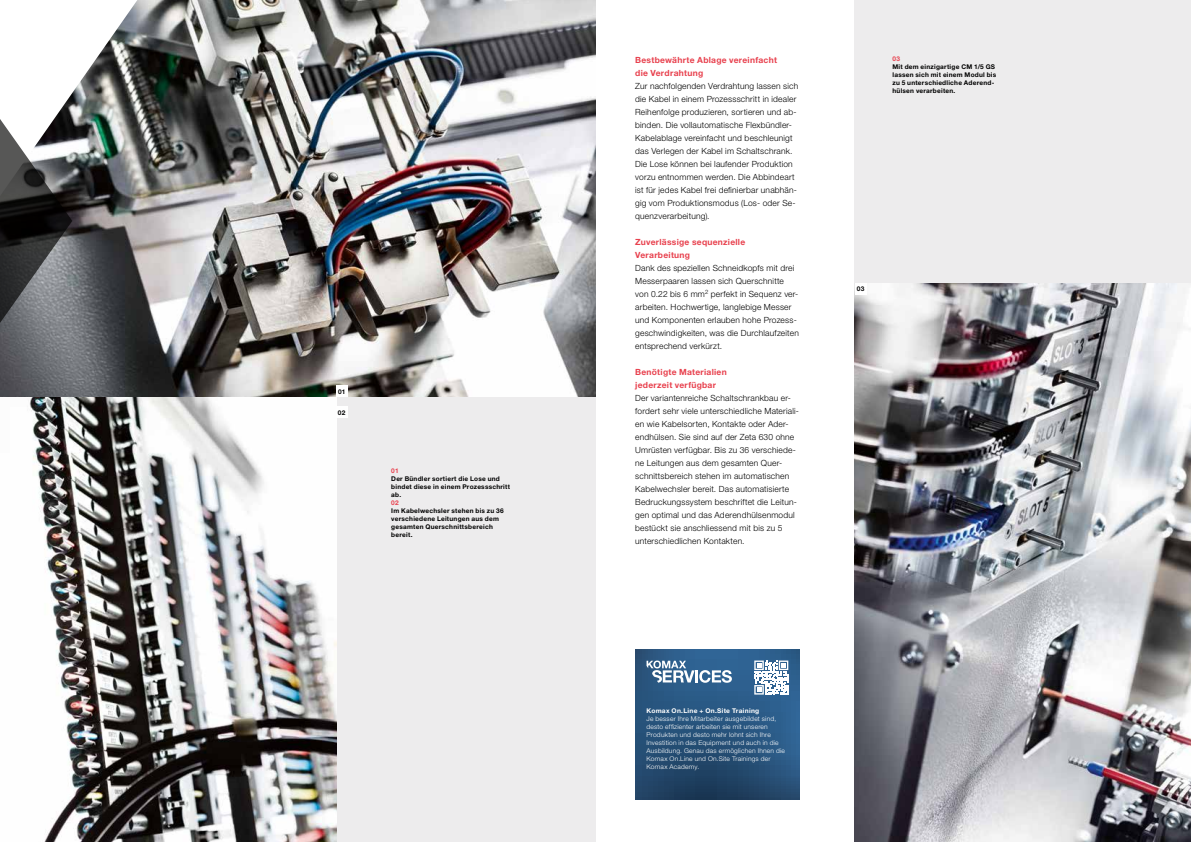
<style>
.page{position:relative;width:1191px;height:842px;background:#fff}
.page>*{position:absolute;margin:0;border:0;box-sizing:border-box;transform-origin:0 0}
.t1{font:300 8.5px/13px "Helvetica Neue LT Std";letter-spacing:.025em;color:#000}
.t2{font:700 8.5px/13px "Helvetica Neue LT Std";letter-spacing:.03em;color:#e8414e}
.t3{font:700 6.5px/8px "Helvetica Neue LT Std";letter-spacing:.035em;color:#000}
.t4{font:300 6.5px/8px "Helvetica Neue LT Std";letter-spacing:.03em;color:#fff}
.t5{font:700 6.5px "Helvetica Neue LT Std";letter-spacing:.04em;color:#fff}
.t6{font:700 6.5px "Helvetica Neue LT Std";color:#e8414e}
</style>
<div class="page">
<div style="left:855px;top:0;width:336px;height:530px;background:#edeced"></div>
<div style="left:0;top:397px;width:595px;height:445px;background:#edeced"></div>
<img style="left:855px;top:283px;width:336px;height:559px">
<img style="left:0;top:397px;width:336px;height:445px">
<img style="left:137px;top:0;width:458px;height:397px">
<svg style="left:0;top:1px;width:137px;height:420px"></svg>
<div style="left:336px;top:386px;width:11px;height:11px;background:#fff"></div>
<div style="left:336px;top:406px;width:11px;height:12px;background:#fff"></div>
<div style="left:855px;top:283px;width:11px;height:12px;background:#fff"></div>
<svg style="left:635px;top:649px;width:164px;height:150px;background:#28537b"></svg>
<svg style="left:646px;top:660px;width:86px;height:23px"></svg>
<svg style="left:754px;top:660px;width:34px;height:34px"></svg>
<p class="t3" style="left:338px;top:387px;width:9px">01</p>
<p class="t3" style="left:338px;top:408px;width:9px">02</p>
<p class="t6" style="left:391px;top:467px;width:9px">01</p>
<p class="t3" style="left:391px;top:475px;width:120px">Der Bündler sortiert die Lose und bindet diese in einem Prozessschritt ab.</p>
<p class="t6" style="left:391px;top:499px;width:9px">02</p>
<p class="t3" style="left:391px;top:507px;width:114px">Im Kabelwechsler stehen bis zu 36 verschiedene Leitungen aus dem gesamten Querschnittsbereich bereit.</p>
<p class="t2" style="left:635px;top:53px;width:143px">Bestbewährte Ablage vereinfacht die Verdrahtung</p>
<p class="t1" style="left:635px;top:79px;width:164px">Zur nachfolgenden Verdrahtung lassen sich die Kabel in einem Prozessschritt in idealer Reihenfolge produzieren, sortieren und ab&shy;binden. Die vollautomatische Flexbündler-Kabelablage vereinfacht und beschleunigt das Verlegen der Kabel im Schaltschrank.<br>Die Lose können bei laufender Produktion vorzu entnommen werden. Die Abbindeart ist für jedes Kabel frei definierbar unabhän&shy;gig vom Produktionsmodus (Los- oder Se&shy;quenzverarbeitung).</p>
<p class="t2" style="left:635px;top:235px;width:112px">Zuverlässige sequenzielle<br>Verarbeitung</p>
<p class="t1" style="left:635px;top:261px;width:165px">Dank des speziellen Schneidkopfs mit drei Messerpaaren lassen sich Querschnitte von 0.22 bis 6 mm<sup>2</sup> perfekt in Sequenz ver&shy;arbeiten. Hochwertige, langlebige Messer und Komponenten erlauben hohe Prozess&shy;geschwindigkeiten, was die Durchlaufzeiten entsprechend verkürzt.</p>
<p class="t2" style="left:635px;top:365px;width:93px">Benötigte Materialien jederzeit verfügbar</p>
<p class="t1" style="left:635px;top:391px;width:165px">Der variantenreiche Schaltschrankbau er&shy;fordert sehr viele unterschiedliche Materiali&shy;en wie Kabelsorten, Kontakte oder Ader&shy;endhülsen. Sie sind auf der Zeta 630 ohne Umrüsten verfügbar. Bis zu 36 verschiede&shy;ne Leitungen aus dem gesamten Quer&shy;schnittsbereich stehen im automatischen Kabelwechsler bereit. Das automatisierte Bedruckungssystem beschriftet die Leitun&shy;gen optimal und das Aderendhülsenmodul bestückt sie anschliessend mit bis zu 5 unterschiedlichen Kontakten.</p>
<p class="t6" style="left:892px;top:55px;width:9px">03</p>
<p class="t3" style="left:892px;top:63px;width:105px">Mit dem einzigartige CM 1/5 GS lassen sich mit einem Modul bis zu 5 unterschiedliche Aderend&shy;hülsen verarbeiten.</p>
<p class="t3" style="left:857px;top:285px;width:9px">03</p>
<p class="t5" style="left:646px;top:706px;width:114px">Komax On.Line + On.Site Training</p>
<p class="t4" style="left:646px;top:714px;width:140px">Je besser Ihre Mitarbeiter ausgebildet sind, desto effizienter arbeiten sie mit unseren Produkten und desto mehr lohnt sich Ihre Investition in das Equipment und auch in die Ausbildung. Genau das ermöglichen Ihnen die Komax On.Line und On.Site Trainings der Komax Academy.</p>
</div>
